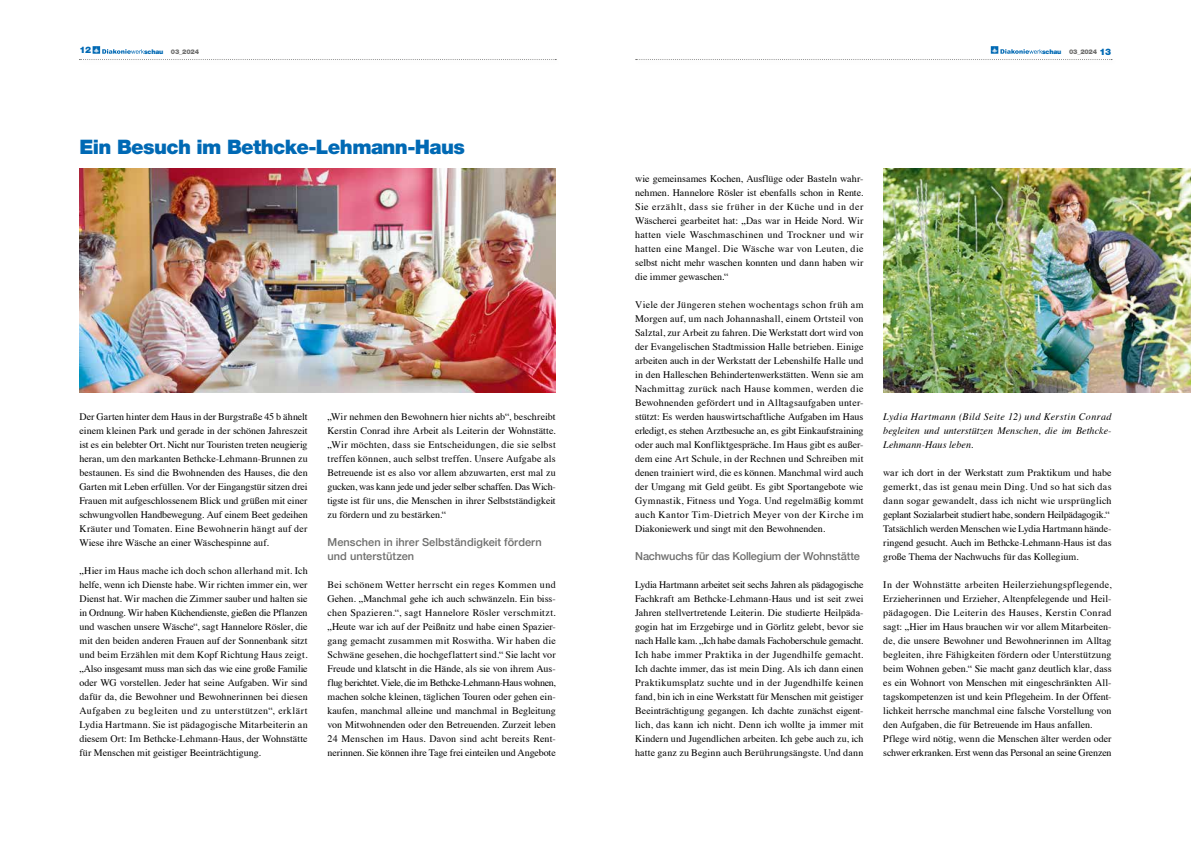
<style>
.page{position:relative;width:1191px;height:842px;background:#fff}
.page>*{position:absolute;margin:0;border:0;box-sizing:border-box;transform-origin:0 0}
.t1{font:900 20px "Helvetica Neue LT Pro";letter-spacing:-.03em;color:#0069b4}
.t2{font:500 11px/14px "Helvetica Neue";color:#6f6f6e}
.t3{font:10px/14px "Times";color:#000;text-align:justify}
.t4{font:italic 10px/14px "Times";letter-spacing:.005em;color:#000;text-align:justify}
.t5{font:900 9px "Helvetica Neue LT Pro";color:#0069b4}
.t6{font:900 6.5px "Helvetica Neue LT Pro";letter-spacing:-.03em;color:#6f6f6e}
.s1{color:#0069b4}
.s2{font-size:9px;color:#0069b4}
</style>
<div class="page">
<svg style="left:79px;top:46px;width:477px;height:14px"></svg>
<svg style="left:635px;top:46px;width:477px;height:14px"></svg>
<img style="left:79px;top:168px;width:477px;height:224px">
<img style="left:883px;top:168px;width:308px;height:224px">
<p class="t5" style="left:79px;top:45px;width:13px">12</p>
<p class="t6" style="left:144px;top:48px;width:56px"><span class="s1">schau</span> 03_2024</p>
<p class="t6" style="left:1042px;top:48px;width:70px"><span class="s1">schau</span> 03_2024 <span class="s2">13</span></p>
<h1 class="t1" style="left:79px;top:135px;width:387px">Ein Besuch im Bethcke-Lehmann-Haus</h1>
<p class="t3" style="left:79px;top:409px;width:230px">Der Garten hinter dem Haus in der Burgstraße 45 b ähnelt einem kleinen Park und gerade in der schönen Jahreszeit ist es ein belebter Ort. Nicht nur Touristen treten neugierig heran, um den markanten Bethcke-Lehmann-Brunnen zu bestaunen. Es sind die Bwohnenden des Hauses, die den Garten mit Leben erfüllen. Vor der Eingangstür sitzen drei Frauen mit aufgeschlossenem Blick und grüßen mit einer schwungvollen Handbewegung. Auf einem Beet gedeihen Kräuter und Tomaten. Eine Bewohnerin hängt auf der Wiese ihre Wäsche an einer Wäschespinne auf.</p>
<p class="t3" style="left:79px;top:563px;width:230px">„Hier im Haus mache ich doch schon allerhand mit. Ich helfe, wenn ich Dienste habe. Wir richten immer ein, wer Dienst hat. Wir machen die Zimmer sauber und halten sie in Ordnung. Wir haben Küchendienste, gießen die Pflanzen und waschen unsere Wäsche“, sagt Hannelore Rösler, die mit den beiden anderen Frauen auf der Sonnenbank sitzt und beim Erzählen mit dem Kopf Richtung Haus zeigt. „Also insgesamt muss man sich das wie eine große Familie oder WG vorstellen. Jeder hat seine Aufgaben. Wir sind dafür da, die Bewohner und Bewohnerinnen bei diesen Aufgaben zu begleiten und zu unterstützen“, erklärt Lydia Hartmann. Sie ist pädagogische Mitarbeiterin an diesem Ort: Im Bethcke-Lehmann-Haus, der Wohnstätte für Menschen mit geistiger Beeinträchtigung.</p>
<p class="t3" style="left:327px;top:409px;width:230px">„Wir nehmen den Bewohnern hier nichts ab“, beschreibt Kerstin Conrad ihre Arbeit als Leiterin der Wohnstätte. „Wir möchten, dass sie Entscheidungen, die sie selbst treffen können, auch selbst treffen. Unsere Aufgabe als Betreuende ist es also vor allem abzuwarten, erst mal zu gucken, was kann jede und jeder selber schaffen. Das Wich&shy;tigste ist für uns, die Menschen in ihrer Selbstständigkeit zu fördern und zu bestärken.“</p>
<p class="t2" style="left:327px;top:534px;width:216px">Menschen in ihrer Selbständigkeit fördern und unterstützen</p>
<p class="t3" style="left:327px;top:577px;width:230px">Bei schönem Wetter herrscht ein reges Kommen und Gehen. „Manchmal gehe ich auch schwänzeln. Ein biss&shy;chen Spazieren.“, sagt Hannelore Rösler verschmitzt. „Heute war ich auf der Peißnitz und habe einen Spazier&shy;gang gemacht zusammen mit Roswitha. Wir haben die Schwäne gesehen, die hochgeflattert sind.“ Sie lacht vor Freude und klatscht in die Hände, als sie von ihrem Aus&shy;flug berichtet. Viele, die im Bethcke-Lehmann-Haus wohnen, machen solche kleinen, täglichen Touren oder gehen ein&shy;kaufen, manchmal alleine und manchmal in Begleitung von Mitwohnenden oder den Betreuenden. Zurzeit leben 24 Menschen im Haus. Davon sind acht bereits Rent&shy;nerinnen. Sie können ihre Tage frei einteilen und Angebote</p>
<p class="t3" style="left:635px;top:171px;width:230px">wie gemeinsames Kochen, Ausflüge oder Basteln wahr&shy;nehmen. Hannelore Rösler ist ebenfalls schon in Rente.<br>Sie erzählt, dass sie früher in der Küche und in der Wäscherei gearbeitet hat: „Das war in Heide Nord. Wir hatten viele Waschmaschinen und Trockner und wir hatten eine Mangel. Die Wäsche war von Leuten, die selbst nicht mehr waschen konnten und dann haben wir die immer gewaschen.“</p>
<p class="t3" style="left:635px;top:297px;width:230px">Viele der Jüngeren stehen wochentags schon früh am Morgen auf, um nach Johannashall, einem Ortsteil von Salztal, zur Arbeit zu fahren. Die Werkstatt dort wird von der Evangelischen Stadtmission Halle betrieben. Einige arbeiten auch in der Werkstatt der Lebenshilfe Halle und in den Halleschen Behindertenwerkstätten. Wenn sie am Nachmittag zurück nach Hause kommen, werden die Bewohnenden gefördert und in Alltagsaufgaben unter&shy;stützt: Es werden hauswirtschaftliche Aufgaben im Haus erledigt, es stehen Arztbesuche an, es gibt Einkaufstraining oder auch mal Konfliktgespräche. Im Haus gibt es außer&shy;dem eine Art Schule, in der Rechnen und Schreiben mit denen trainiert wird, die es können. Manchmal wird auch der Umgang mit Geld geübt. Es gibt Sportangebote wie Gymnastik, Fitness und Yoga. Und regelmäßig kommt auch Kantor Tim-Dietrich Meyer von der Kirche im Diakoniewerk und singt mit den Bewohnenden.</p>
<p class="t2" style="left:635px;top:548px;width:226px">Nachwuchs für das Kollegium der Wohnstätte</p>
<p class="t3" style="left:635px;top:577px;width:230px">Lydia Hartmann arbeitet seit sechs Jahren als pädagogische Fachkraft am Bethcke-Lehmann-Haus und ist seit zwei Jahren stellvertretende Leiterin. Die studierte Heilpäda&shy;gogin hat im Erzgebirge und in Görlitz gelebt, bevor sie nach Halle kam. „Ich habe damals Fachoberschule gemacht.<br>Ich habe immer Praktika in der Jugendhilfe gemacht.<br>Ich dachte immer, das ist mein Ding. Als ich dann einen Praktikumsplatz suchte und in der Jugendhilfe keinen fand, bin ich in eine Werkstatt für Menschen mit geistiger Beeinträchtigung gegangen. Ich dachte zunächst eigent&shy;lich, das kann ich nicht. Denn ich wollte ja immer mit Kindern und Jugendlichen arbeiten. Ich gebe auch zu, ich hatte ganz zu Beginn auch Berührungsängste. Und dann</p>
<p class="t4" style="left:883px;top:409px;width:230px">Lydia Hartmann (Bild Seite 12) und Kerstin Conrad begleiten und unterstützen Menschen, die im Bethcke-Lehmann-Haus leben.</p>
<p class="t3" style="left:883px;top:465px;width:230px;text-align:left">war ich dort in der Werkstatt zum Praktikum und habe gemerkt, das ist genau mein Ding. Und so hat sich das dann sogar gewandelt, dass ich nicht wie ursprünglich geplant Sozialarbeit studiert habe, sondern Heilpädagogik.“ Tatsächlich werden Menschen wie Lydia Hartmann hände&shy;ringend gesucht. Auch im Bethcke-Lehmann-Haus ist das große Thema der Nachwuchs für das Kollegium.</p>
<p class="t3" style="left:883px;top:577px;width:230px;text-align:left">In der Wohnstätte arbeiten Heilerziehungspflegende, Erzieherinnen und Erzieher, Altenpfelegende und Heil&shy;pädagogen. Die Leiterin des Hauses, Kerstin Conrad sagt: „Hier im Haus brauchen wir vor allem Mitarbeiten&shy;de, die unsere Bewohner und Bewohnerinnen im Alltag begleiten, ihre Fähigkeiten fördern oder Unterstützung beim Wohnen geben.“ Sie macht ganz deutlich klar, dass es ein Wohnort von Menschen mit eingeschränkten All&shy;tagskompetenzen ist und kein Pflegeheim. In der Öffent&shy;lichkeit herrsche manchmal eine falsche Vorstellung von den Aufgaben, die für Betreuende im Haus anfallen.<br>Pflege wird nötig, wenn die Menschen älter werden oder schwer erkranken. Erst wenn das Personal an seine Grenzen</p>
</div>
